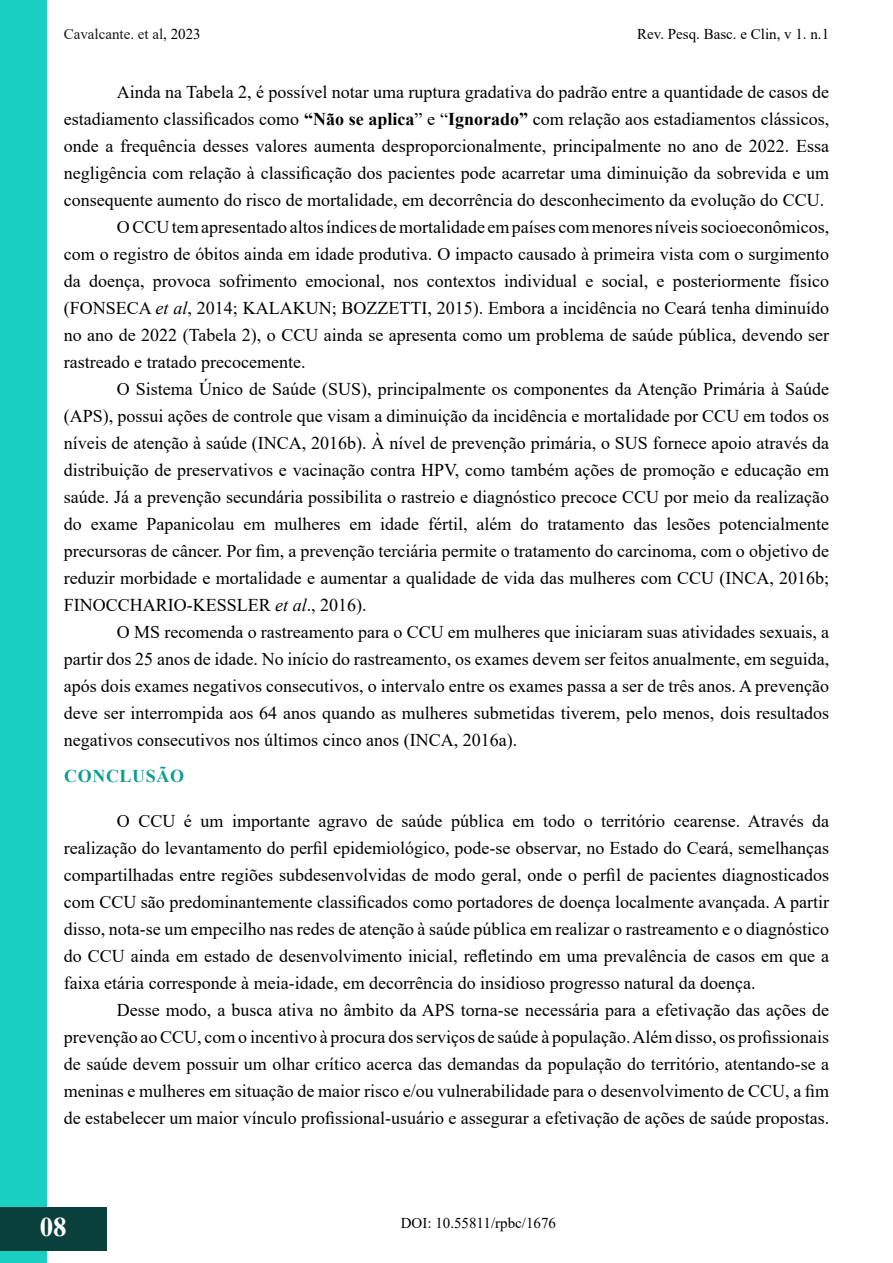
<style>
.page{position:relative;width:893px;height:1263px;background:#fff}
.page>*{position:absolute;margin:0;border:0;box-sizing:border-box;transform-origin:0 0}
.t1{font:700 27px "Times New Roman";color:#fff}
.t2{font:18px/27px "Times New Roman";color:#000;text-align:justify}
.t3{font:700 18px "Times New Roman";letter-spacing:.035em;color:#0f9c92}
.t4{font:15px "Times New Roman";color:#000}
.t5{font:15px "Times New Roman";color:#181717}
.s1{color:#000}
.s2{font-weight:700}
.s3{font-style:italic}
</style>
<div class="page">
<div style="left:0;top:0;width:47px;height:1262px;background:#1ad0c3"></div>
<hr style="left:892px;top:1207px;width:1px;height:43px;background:#09403b">
<div style="left:0;top:1207px;width:106px;height:43px;background:#09403b"></div>
<p class="t5" style="left:64px;top:24px;width:139px">Cavalcante. et al<span class="s1">, 2023</span></p>
<p class="t4" style="left:637px;top:24px;width:193px">Rev. Pesq. Basc. e Clin, v 1. n.1</p>
<p class="t2" style="left:117px;top:77px;width:714px">Ainda na Tabela 2, é possível notar uma ruptura gradativa do padrão entre a quantidade de casos de</p>
<p class="t2" style="left:64px;top:104px;width:767px">estadiamento classificados como <span class="s2">“Não se aplica</span>” e “<span class="s2">Ignorado”</span> com relação aos estadiamentos clássicos,</p>
<p class="t2" style="left:64px;top:131px;width:767px">onde a frequência desses valores aumenta desproporcionalmente, principalmente no ano de 2022. Essa</p>
<p class="t2" style="left:64px;top:158px;width:767px">negligência com relação à classificação dos pacientes pode acarretar uma diminuição da sobrevida e um</p>
<p class="t2" style="left:64px;top:185px;width:762px">consequente aumento do risco de mortalidade, em decorrência do desconhecimento da evolução do CCU.</p>
<p class="t2" style="left:117px;top:212px;width:714px">O CCU tem apresentado altos índices de mortalidade em países com menores níveis socioeconômicos,</p>
<p class="t2" style="left:64px;top:239px;width:767px">com o registro de óbitos ainda em idade produtiva. O impacto causado à primeira vista com o surgimento</p>
<p class="t2" style="left:64px;top:266px;width:767px">da doença, provoca sofrimento emocional, nos contextos individual e social, e posteriormente físico</p>
<p class="t2" style="left:64px;top:293px;width:767px">(FONSECA <span class="s3">et al</span>, 2014; KALAKUN; BOZZETTI, 2015). Embora a incidência no Ceará tenha diminuído</p>
<p class="t2" style="left:64px;top:320px;width:767px">no ano de 2022 (Tabela 2), o CCU ainda se apresenta como um problema de saúde pública, devendo ser</p>
<p class="t2" style="left:64px;top:347px;width:243px">rastreado e tratado precocemente.</p>
<p class="t2" style="left:117px;top:374px;width:714px">O Sistema Único de Saúde (SUS), principalmente os componentes da Atenção Primária à Saúde</p>
<p class="t2" style="left:64px;top:401px;width:767px">(APS), possui ações de controle que visam a diminuição da incidência e mortalidade por CCU em todos os</p>
<p class="t2" style="left:64px;top:428px;width:767px">níveis de atenção à saúde (INCA, 2016b). À nível de prevenção primária, o SUS fornece apoio através da</p>
<p class="t2" style="left:64px;top:455px;width:767px">distribuição de preservativos e vacinação contra HPV, como também ações de promoção e educação em</p>
<p class="t2" style="left:64px;top:482px;width:767px">saúde. Já a prevenção secundária possibilita o rastreio e diagnóstico precoce CCU por meio da realização</p>
<p class="t2" style="left:64px;top:509px;width:767px">do exame Papanicolau em mulheres em idade fértil, além do tratamento das lesões potencialmente</p>
<p class="t2" style="left:64px;top:536px;width:767px">precursoras de câncer. Por fim, a prevenção terciária permite o tratamento do carcinoma, com o objetivo de</p>
<p class="t2" style="left:64px;top:563px;width:767px">reduzir morbidade e mortalidade e aumentar a qualidade de vida das mulheres com CCU (INCA, 2016b;</p>
<p class="t2" style="left:64px;top:590px;width:305px">FINOCCHARIO-KESSLER <span class="s3">et al</span>., 2016).</p>
<p class="t2" style="left:117px;top:617px;width:714px">O MS recomenda o rastreamento para o CCU em mulheres que iniciaram suas atividades sexuais, a</p>
<p class="t2" style="left:64px;top:644px;width:767px">partir dos 25 anos de idade. No início do rastreamento, os exames devem ser feitos anualmente, em seguida,</p>
<p class="t2" style="left:64px;top:671px;width:767px">após dois exames negativos consecutivos, o intervalo entre os exames passa a ser de três anos. A prevenção</p>
<p class="t2" style="left:64px;top:698px;width:767px">deve ser interrompida aos 64 anos quando as mulheres submetidas tiverem, pelo menos, dois resultados</p>
<p class="t2" style="left:64px;top:725px;width:455px">negativos consecutivos nos últimos cinco anos (INCA, 2016a).</p>
<p class="t3" style="left:64px;top:763px;width:122px">CONCLUSÃO</p>
<p class="t2" style="left:64px;top:806px;width:767px;text-indent:53px">O CCU é um importante agravo de saúde pública em todo o território cearense. Através da realização do levantamento do perfil epidemiológico, pode-se observar, no Estado do Ceará, semelhanças compartilhadas entre regiões subdesenvolvidas de modo geral, onde o perfil de pacientes diagnosticados com CCU são predominantemente classificados como portadores de doença localmente avançada. A partir disso, nota-se um empecilho nas redes de atenção à saúde pública em realizar o rastreamento e o diagnóstico do CCU ainda em estado de desenvolvimento inicial, refletindo em uma prevalência de casos em que a faixa etária corresponde à meia-idade, em decorrência do insidioso progresso natural da doença.</p>
<p class="t2" style="left:64px;top:995px;width:767px;text-indent:53px">Desse modo, a busca ativa no âmbito da APS torna-se necessária para a efetivação das ações de prevenção ao CCU, com o incentivo à procura dos serviços de saúde à população. Além disso, os profissionais de saúde devem possuir um olhar crítico acerca das demandas da população do território, atentando-se a meninas e mulheres em situação de maior risco e/ou vulnerabilidade para o desenvolvimento de CCU, a fim de estabelecer um maior vínculo profissional-usuário e assegurar a efetivação de ações de saúde propostas.</p>
<h1 class="t1" style="left:40px;top:1207px;width:29px">08</h1>
<p class="t4" style="left:401px;top:1213px;width:157px">DOI: 10.55811/rpbc/1676</p>
</div>
